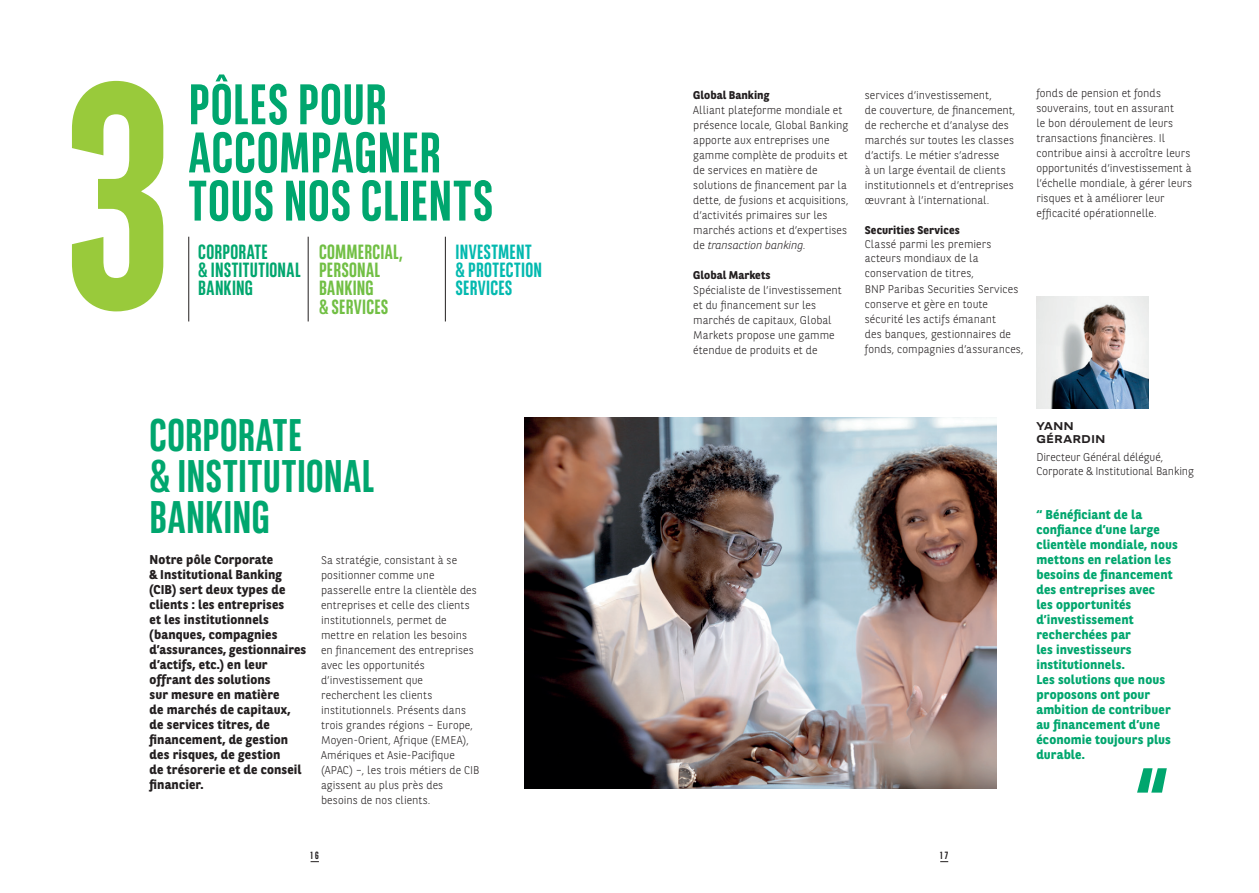
<style>
.page{position:relative;width:1259px;height:893px;background:#fff}
.page>*{position:absolute;margin:0;border:0;box-sizing:border-box;transform-origin:0 0}
.t1{font:700 318.45px "BNPP Sans Condensed";color:#99ca3b}
.t2{font:700 57px/48.2px "BNPP Sans Condensed";letter-spacing:.01em;color:#00a66e}
.BNP_TITRE_BOLD_50-60{font:700 45.6px/40.8px "BNPP Sans Condensed";letter-spacing:.01em;color:#00a66e}
.BNP_TITRE_BOLD_50-60-2{font:700 20.55px "BNPP Sans Condensed";letter-spacing:.01em;color:#71bf44}
.BNP_TITRE_BOLD_50-60-3{font:700 20.55px/18.5px "BNPP Sans Condensed";letter-spacing:.015em;color:#00a66e}
.BNP_TITRE_BOLD_50-60-4{font:700 20.55px/18.5px "BNPP Sans Condensed";letter-spacing:.015em;color:#03b9af}
.BNP_TXT_LIGHT_8_11_F{font:700 12.75px/15px "BNPP Sans";letter-spacing:.015em;color:#231f20}
.BNP_TXT_LIGHT_8_11_F-2{font:700 12.75px/15px "BNPP Sans";letter-spacing:.015em;color:#00a66e}
.BNP_TXT_LIGHT_8_11_F-3{font:300 11.25px/15px "BNPP Sans";letter-spacing:.005em;color:#231f20}
.BNP_TEXT_LIGHT_FG_7{font:300 11.25px/13.5px "BNPP Sans";letter-spacing:-.005em;color:#231f20}
.BNP_TXT_LIGHT_8_11_F-4{font:700 11.25px "BNPP Sans";letter-spacing:.005em;color:#231f20}
.BNP_TEXT_EXP_BOLD_8{font:700 11.25px/13.5px "BNPP Expanded Sans";letter-spacing:.01em;color:#231f20}
.t3{font:700 10.5px "BNPP Sans Condensed";color:#231f20}
.s1{font-style:italic}
</style>
<div class="page">
<img style="left:525px;top:417px;width:471px;height:371px">
<img style="left:1036px;top:296px;width:112px;height:112px">
<svg style="left:1137px;top:768px;width:29px;height:25px"></svg>
<hr style="left:188px;top:237px;width:1px;height:84px;background:#231f20">
<hr style="left:308px;top:237px;width:1px;height:84px;background:#231f20">
<hr style="left:445px;top:237px;width:1px;height:84px;background:#231f20">
<p class="t1" style="left:63px;top:11px;width:110px">3</p>
<p class="t2" style="left:189px;top:81px;width:254px">PÔLES POUR<br>ACCOMPAGNER</p>
<p class="t2" style="left:189px;top:177px;width:306px">TOUS NOS CLIENTS</p>
<p class="BNP_TITRE_BOLD_50-60-4" style="left:455px;top:242px;width:88px">INVESTMENT &amp; PROTECTION<br>SERVICES</p>
<p class="BNP_TITRE_BOLD_50-60-3" style="left:198px;top:242px;width:104px">CORPORATE<br>&amp; INSTITUTIONAL<br>BANKING</p>
<p class="BNP_TITRE_BOLD_50-60-2" style="left:319px;top:239px;width:85px">COMMERCIAL,</p>
<p class="BNP_TITRE_BOLD_50-60-2" style="left:319px;top:258px;width:63px">PERSONAL</p>
<p class="BNP_TITRE_BOLD_50-60-2" style="left:319px;top:276px;width:56px">BANKING</p>
<p class="BNP_TITRE_BOLD_50-60-2" style="left:319px;top:295px;width:71px">&amp; SERVICES</p>
<p class="BNP_TXT_LIGHT_8_11_F-4" style="left:693px;top:87px;width:77px">Global Banking</p>
<p class="BNP_TXT_LIGHT_8_11_F-3" style="left:693px;top:102px;width:157px">Alliant plateforme mondiale et présence locale, Global Banking apporte aux entreprises une gamme complète de produits et de services en matière de solutions de financement par la dette, de fusions et acquisitions, d’activités primaires sur les marchés actions et d’expertises de <span class="s1">transaction banking.</span></p>
<p class="BNP_TXT_LIGHT_8_11_F-4" style="left:693px;top:267px;width:79px">Global Markets</p>
<p class="BNP_TXT_LIGHT_8_11_F-3" style="left:693px;top:282px;width:150px">Spécialiste de l’investissement et du financement sur les marchés de capitaux, Global<br>Markets propose une gamme étendue de produits et de</p>
<p class="BNP_TXT_LIGHT_8_11_F-3" style="left:865px;top:87px;width:152px">services d’investissement,<br>de couverture, de financement, de recherche et d’analyse des marchés sur toutes les classes d’actifs. Le métier s’adresse<br>à un large éventail de clients institutionnels et d’entreprises œuvrant à l’international.</p>
<p class="BNP_TXT_LIGHT_8_11_F-4" style="left:865px;top:222px;width:96px">Securities Services</p>
<p class="BNP_TXT_LIGHT_8_11_F-3" style="left:865px;top:236px;width:160px">Classé parmi les premiers acteurs mondiaux de la conservation de titres,<br>BNP Paribas Securities Services conserve et gère en toute sécurité les actifs émanant<br>des banques, gestionnaires de fonds, compagnies d’assurances,</p>
<p class="BNP_TXT_LIGHT_8_11_F-3" style="left:1036px;top:86px;width:157px">fonds de pension et fonds souverains, tout en assurant<br>le bon déroulement de leurs transactions financières. Il contribue ainsi à accroître leurs opportunités d’investissement à l’échelle mondiale, à gérer leurs risques et à améliorer leur efficacité opérationnelle.</p>
<p class="BNP_TITRE_BOLD_50-60" style="left:150px;top:415px;width:226px">CORPORATE<br>&amp; INSTITUTIONAL<br>BANKING</p>
<p class="BNP_TXT_LIGHT_8_11_F" style="left:150px;top:552px;width:158px">Notre pôle Corporate<br>&amp; Institutional Banking (CIB) sert deux types de clients : les entreprises<br>et les institutionnels (banques, compagnies d’assurances, gestionnaires d’actifs, etc.) en leur offrant des solutions<br>sur mesure en matière<br>de marchés de capitaux, de services titres, de financement, de gestion des risques, de gestion<br>de trésorerie et de conseil financier.</p>
<p class="BNP_TXT_LIGHT_8_11_F-3" style="left:321px;top:552px;width:160px">Sa stratégie, consistant à se positionner comme une passerelle entre la clientèle des entreprises et celle des clients institutionnels, permet de mettre en relation les besoins en financement des entreprises avec les opportunités d’investissement que recherchent les clients institutionnels. Présents dans trois grandes régions – Europe,<br>Moyen-Orient, Afrique (EMEA),<br>Amériques et Asie-Pacifique (APAC) –, les trois métiers de CIB agissent au plus près des besoins de nos clients.</p>
<p class="t3" style="left:310px;top:849px;width:10px">16</p>
<p class="t3" style="left:940px;top:849px;width:10px">17</p>
<p class="BNP_TEXT_EXP_BOLD_8" style="left:1036px;top:419px;width:71px">YANN<br>GÉRARDIN</p>
<p class="BNP_TEXT_LIGHT_FG_7" style="left:1036px;top:450px;width:159px">Directeur Général délégué,<br>Corporate &amp; Institutional Banking</p>
<p class="BNP_TXT_LIGHT_8_11_F-2" style="left:1036px;top:507px;width:143px">“ Bénéficiant de la confiance d’une large clientèle mondiale, nous mettons en relation les besoins de financement des entreprises avec<br>les opportunités d’investissement recherchées par<br>les investisseurs institutionnels.<br>Les solutions que nous proposons ont pour ambition de contribuer au financement d’une économie toujours plus durable.</p>
</div>
